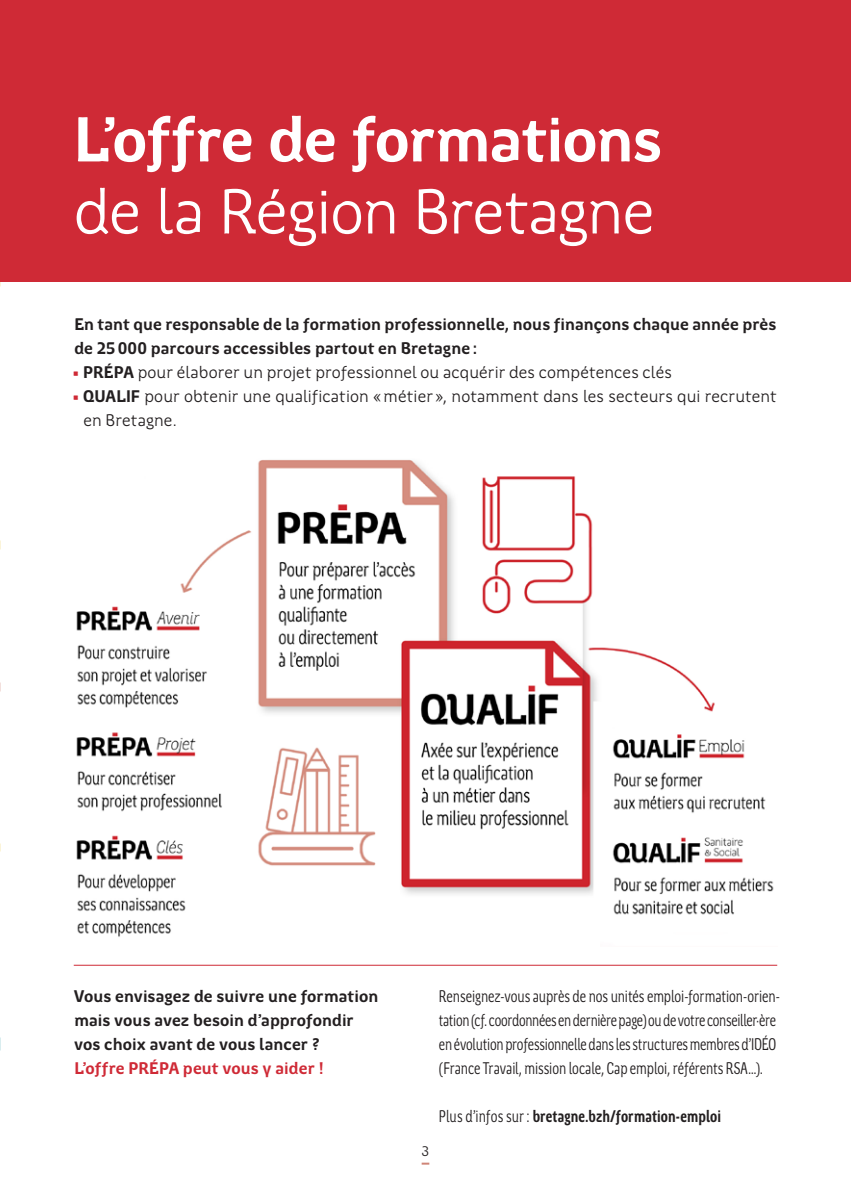
<style>
.page{position:relative;width:851px;height:1191px;background:#fff}
.page>*{position:absolute;margin:0;border:0;box-sizing:border-box;transform-origin:0 0}
.t1{font:700 64px/72px "Region Bretagne New";letter-spacing:-.015em;color:#fff}
.TxtCourant{font:17px/24px "Region Bretagne Cond New";letter-spacing:-.01em;color:#231f20}
.TxtCourant-2{font:700 17px/24px "Region Bretagne New";letter-spacing:.005em;color:#231f20}
.TxtCourant-3{font:17px/24px "Region Bretagne New";letter-spacing:.005em;color:#231f20}
.TxtCourant-4{font:700 17px "Region Bretagne Cond New";letter-spacing:.01em;color:#231f20}
.TxtCourant-5{font:700 17px "Region Bretagne New";letter-spacing:.005em;color:#cf2a36}
.t2{font:14px "Region Bretagne New";color:#231f20}
.s1{font-weight:400}
.s2{font-weight:700;color:#cf2a36}
.s3{font-weight:700}
</style>
<div class="page">
<div style="left:0;top:0;width:850px;height:281px;background:#cf2a36"></div>
<hr style="left:74px;top:964px;width:703px;height:1px;background:#cf2a36">
<img style="left:76px;top:459px;width:698px;height:478px">
<svg style="left:421px;top:1162px;width:8px;height:2px"></svg>
<p class="t1" style="left:74px;top:105px;width:590px">L’offre de formations <span class="s1">de la Région Bretagne</span></p>
<p class="TxtCourant-2" style="left:74px;top:312px;width:703px">En tant que responsable de la formation professionnelle, nous finançons chaque année près de 25000 parcours accessibles partout en Bretagne:</p>
<p class="TxtCourant-3" style="left:73px;top:360px;width:600px"><span class="s2">•</span> <span class="s3">PRÉPA</span> pour élaborer un projet professionnel ou acquérir des compétences clés</p>
<p class="TxtCourant-3" style="left:83px;top:384px;width:694px;text-indent:-11px"><span class="s2">•</span> <span class="s3">QUALIF</span> pour obtenir une qualification «métier », notamment dans les secteurs qui recrutent en Bretagne.</p>
<p class="TxtCourant-2" style="left:74px;top:984px;width:306px">Vous envisagez de suivre une formation mais vous avez besoin d’approfondir vos choix avant de vous lancer ?</p>
<p class="TxtCourant-5" style="left:74px;top:1058px;width:251px">L’offre PRÉPA peut vous y aider !</p>
<p class="t2" style="left:421px;top:1143px;width:9px">3</p>
<p class="TxtCourant" style="left:438px;top:984px;width:342px">Renseignez-vous auprès de nos unités emploi-formation-orien&shy;tation (cf. coordonnées en dernière page) ou de votre conseiller·ère en évolution professionnelle dans les structures membres d’IDÉO (France Travail, mission locale, Cap emploi, référents RSA…).</p>
<p class="TxtCourant-4" style="left:439px;top:1106px;width:284px"><span class="s1">Plus d’infos sur:</span> bretagne.bzh/formation-emploi</p>
</div>
